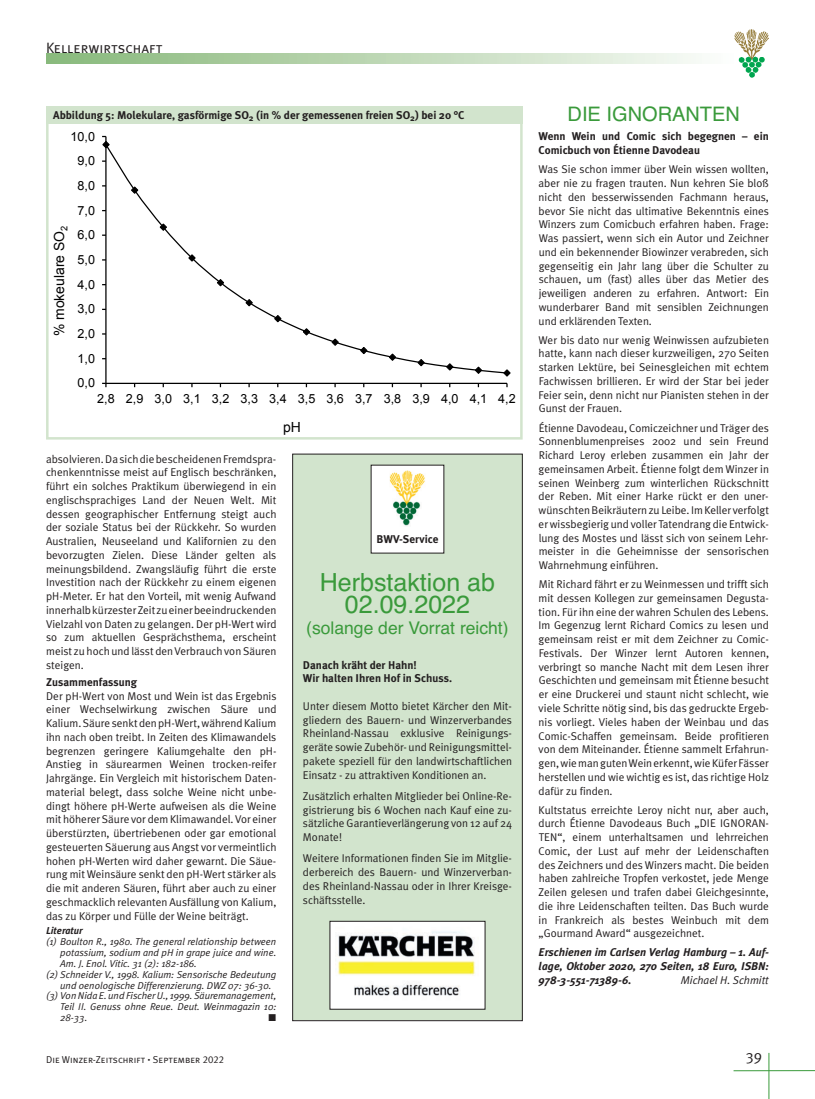
<style>
.page{position:relative;width:815px;height:1099px;background:#fff}
.page>*{position:absolute;margin:0;border:0;box-sizing:border-box;transform-origin:0 0}
.t1{font:25px/22.5px "Helvetica";color:#3a9a3b;text-align:center}
.t2{font:20px "Helvetica";color:#3a9a3b}
.t3{font:17.5px "Helvetica";color:#3a9a3b}
.t4{font:15px "Meta Plus Normal Caps";color:#231f20}
.t5{font:14px "Arial";color:#000}
.t6{font:12.62px "Arial";color:#000}
.t7{font:11.25px/13.8px "Meta Plus Normal";color:#231f20;text-align:justify}
.t8{font:700 11.25px/13.8px "Meta Plus";color:#231f20}
.t9{font:italic 700 11.25px/13.8px "Meta Plus";color:#231f20;text-align:justify}
.t10{font:italic 11.25px "Meta Plus Normal";color:#231f20}
.t11{font:italic 10px "Meta Plus Normal";color:#231f20}
.t12{font:10px "Meta Plus Normal Caps";color:#231f20}
.t13{font:italic 700 10px "Meta Plus";color:#231f20}
.s1{font-family:"Helvetica";font-size:8.75px}
</style>
<div class="page">
<svg style="left:46px;top:53px;width:648px;height:11px;background:#bcd7b4"></svg>
<hr style="left:734px;top:1070px;width:81px;height:1px;background:#3a9a3b">
<hr style="left:769px;top:1052px;width:1px;height:46px;background:#3a9a3b">
<img style="left:734px;top:30px;width:35px;height:48px">
<hr style="left:105px;top:136px;width:2px;height:247px;background:#000">
<hr style="left:106px;top:383px;width:401px;height:1px;background:#000">
<svg style="left:106px;top:149px;width:397px;height:225px"></svg>
<svg style="left:102px;top:136px;width:8px;height:13px"></svg>
<svg style="left:130px;top:186px;width:9px;height:9px"></svg>
<svg style="left:159px;top:223px;width:9px;height:9px"></svg>
<svg style="left:188px;top:253px;width:8px;height:9px"></svg>
<svg style="left:216px;top:278px;width:9px;height:9px"></svg>
<svg style="left:245px;top:298px;width:9px;height:9px"></svg>
<svg style="left:273px;top:314px;width:9px;height:9px"></svg>
<svg style="left:302px;top:327px;width:9px;height:9px"></svg>
<svg style="left:331px;top:338px;width:9px;height:8px"></svg>
<svg style="left:359px;top:346px;width:9px;height:9px"></svg>
<svg style="left:388px;top:353px;width:9px;height:8px"></svg>
<svg style="left:417px;top:358px;width:9px;height:9px"></svg>
<svg style="left:445px;top:362px;width:9px;height:9px"></svg>
<svg style="left:474px;top:366px;width:9px;height:8px"></svg>
<svg style="left:503px;top:369px;width:8px;height:8px"></svg>
<div style="left:46px;top:106px;width:477px;height:333px;border:2px solid #d2e4cd"></div>
<div style="left:46px;top:106px;width:477px;height:18px;background:#d2e4cd"></div>
<div style="left:293px;top:454px;width:229px;height:566px;background:#d2e4cd"></div>
<div style="left:292px;top:454px;width:231px;height:566px;border:1px solid #231f20"></div>
<div style="left:330px;top:921px;width:155px;height:88px;background:#fff"></div>
<img style="left:337px;top:931px;width:138px;height:65px">
<div style="left:330px;top:921px;width:155px;height:88px;border:1px solid #231f20"></div>
<div style="left:371px;top:465px;width:73px;height:88px;background:#fff"></div>
<img style="left:390px;top:471px;width:35px;height:55px">
<h3 class="t4" style="left:46px;top:39px;width:118px">Kellerwirtschaft</h3>
<p class="t8" style="left:53px;top:109px;width:413px">Abbildung 5: Molekulare, gasförmige SO<sub>2</sub> (in % der gemessenen freien SO<sub>2</sub>) bei 20 °C</p>
<p class="t6" style="left:70px;top:128px;width:26px">10,0</p>
<p class="t6" style="left:77px;top:152px;width:19px">9,0</p>
<p class="t6" style="left:77px;top:177px;width:19px">8,0</p>
<p class="t5" style="left:50px;top:336px;width:112px;rotate:-90deg">% mokeulare SO<sub>2</sub></p>
<p class="t6" style="left:77px;top:202px;width:19px">7,0</p>
<p class="t6" style="left:77px;top:226px;width:19px">6,0</p>
<p class="t6" style="left:77px;top:251px;width:19px">5,0</p>
<p class="t6" style="left:77px;top:276px;width:19px">4,0</p>
<p class="t6" style="left:77px;top:300px;width:19px">3,0</p>
<p class="t6" style="left:77px;top:325px;width:19px">2,0</p>
<p class="t6" style="left:77px;top:350px;width:19px">1,0</p>
<p class="t6" style="left:77px;top:375px;width:19px">0,0</p>
<p class="t6" style="left:97px;top:390px;width:420px">2,8 2,9 3,0 3,1 3,2 3,3 3,4 3,5 3,6 3,7 3,8 3,9 4,0 4,1 4,2</p>
<p class="t5" style="left:283px;top:417px;width:19px">pH</p>
<p class="t7" style="left:46px;top:452px;width:232px">absolvieren. Da sich die bescheidenen Fremdspra&shy;chenkenntnisse meist auf Englisch beschränken, führt ein solches Praktikum überwiegend in ein englischsprachiges Land der Neuen Welt. Mit dessen geographischer Entfernung steigt auch der soziale Status bei der Rückkehr. So wurden Australien, Neuseeland und Kalifornien zu den bevorzugten Zielen. Diese Länder gelten als meinungsbildend. Zwangsläufig führt die erste Investition nach der Rückkehr zu einem eigenen pH-Meter. Er hat den Vorteil, mit wenig Aufwand innerhalb kürzester Zeit zu einer beeindruckenden Vielzahl von Daten zu gelangen. Der pH-Wert wird so zum aktuellen Gesprächsthema, erscheint meist zu hoch und lässt den Verbrauch von Säuren steigen.</p>
<p class="t8" style="left:46px;top:675px;width:92px">Zusammenfassung</p>
<p class="t7" style="left:46px;top:688px;width:232px">Der pH-Wert von Most und Wein ist das Ergebnis einer Wechselwirkung zwischen Säure und Kalium. Säure senkt den pH-Wert, während Kalium ihn nach oben treibt. In Zeiten des Klimawandels begrenzen geringere Kaliumgehalte den pH-Anstieg in säurearmen Weinen trocken-reifer Jahrgänge. Ein Vergleich mit historischem Daten&shy;material belegt, dass solche Weine nicht unbe&shy;dingt höhere pH-Werte aufweisen als die Weine mit höherer Säure vor dem Klimawandel. Vor einer überstürzten, übertriebenen oder gar emotional gesteuerten Säuerung aus Angst vor vermeintlich hohen pH-Werten wird daher gewarnt. Die Säue&shy;rung mit Weinsäure senkt den pH-Wert stärker als die mit anderen Säuren, führt aber auch zu einer geschmacklich relevanten Ausfällung von Kalium, das zu Körper und Fülle der Weine beiträgt.</p>
<p class="t13" style="left:46px;top:924px;width:38px">Literatur</p>
<p class="t11" style="left:46px;top:935px;width:232px">(1) Boulton R., 1980. The general relationship between</p>
<p class="t11" style="left:60px;top:946px;width:218px">potassium, sodium and pH in grape juice and wine.</p>
<p class="t11" style="left:60px;top:957px;width:138px">Am. J. Enol. Vitic. 31 (2): 182-186.</p>
<p class="t11" style="left:46px;top:968px;width:232px">(2) Schneider V., 1998. Kalium: Sensorische Bedeutung</p>
<p class="t11" style="left:60px;top:979px;width:213px">und oenologische Differenzierung. DWZ 07: 36-30.</p>
<p class="t11" style="left:46px;top:990px;width:232px">(3) Von Nida E. und Fischer U., 1999. Säuremanagement,</p>
<p class="t11" style="left:60px;top:1000px;width:218px">Teil II. Genuss ohne Reue. Deut. Weinmagazin 10:</p>
<p class="t11" style="left:60px;top:1011px;width:29px">28-33.</p>
<p class="t8" style="left:377px;top:532px;width:63px">BWV-Service</p>
<h1 class="t1" style="left:320px;top:570px;width:177px">Herbstaktion ab<br>02.09.2022</h1>
<h3 class="t3" style="left:306px;top:617px;width:204px">(solange der Vorrat reicht)</h3>
<p class="t8" style="left:303px;top:657px;width:151px">Danach kräht der Hahn!<br>Wir halten Ihren Hof in Schuss.</p>
<p class="t7" style="left:303px;top:699px;width:211px">Unter diesem Motto bietet Kärcher den Mit&shy;gliedern des Bauern- und Winzerverbandes Rheinland-Nassau exklusive Reinigungs&shy;geräte sowie Zubehör- und Reinigungsmittel&shy;pakete speziell für den landwirtschaftlichen Einsatz - zu attraktiven Konditionen an.</p>
<p class="t7" style="left:303px;top:789px;width:211px">Zusätzlich erhalten Mitglieder bei Online-Re&shy;gistrierung bis 6 Wochen nach Kauf eine zu&shy;sätzliche Garantieverlängerung von 12 auf 24<br>Monate!</p>
<p class="t7" style="left:303px;top:851px;width:211px">Weitere Informationen finden Sie im Mitglie&shy;derbereich des Bauern- und Winzerverban&shy;des Rheinland-Nassau oder in Ihrer Kreisge&shy;schäftsstelle.</p>
<h2 class="t2" style="left:568px;top:103px;width:174px">DIE IGNORANTEN</h2>
<p class="t8" style="left:539px;top:130px;width:232px">Wenn Wein und Comic sich begegnen – ein<br>Comicbuch von Étienne Davodeau</p>
<p class="t7" style="left:539px;top:162px;width:232px">Was Sie schon immer über Wein wissen wollten, aber nie zu fragen trauten. Nun kehren Sie bloß nicht den besserwissenden Fachmann heraus, bevor Sie nicht das ultimative Bekenntnis eines Winzers zum Comicbuch erfahren haben. Frage:<br>Was passiert, wenn sich ein Autor und Zeichner und ein bekennender Biowinzer verabreden, sich gegenseitig ein Jahr lang über die Schulter zu schauen, um (fast) alles über das Metier des jeweiligen anderen zu erfahren. Antwort: Ein wunderbarer Band mit sensiblen Zeichnungen und erklärenden Texten.</p>
<p class="t7" style="left:539px;top:333px;width:232px">Wer bis dato nur wenig Weinwissen aufzubieten hatte, kann nach dieser kurzweiligen, 270 Seiten starken Lektüre, bei Seinesgleichen mit echtem Fachwissen brillieren. Er wird der Star bei jeder Feier sein, denn nicht nur Pianisten stehen in der Gunst der Frauen.</p>
<p class="t7" style="left:539px;top:421px;width:232px">Étienne Davodeau, Comiczeichner und Träger des Sonnenblumenpreises 2002 und sein Freund Richard Leroy erleben zusammen ein Jahr der gemeinsamen Arbeit. Étienne folgt dem Winzer in seinen Weinberg zum winterlichen Rückschnitt der Reben. Mit einer Harke rückt er den uner&shy;wünschten Beikräutern zu Leibe. Im Keller verfolgt er wissbegierig und voller Tatendrang die Entwick&shy;lung des Mostes und lässt sich von seinem Lehr&shy;meister in die Geheimnisse der sensorischen Wahrnehmung einführen.</p>
<p class="t7" style="left:539px;top:577px;width:232px">Mit Richard fährt er zu Weinmessen und trifft sich mit dessen Kollegen zur gemeinsamen Degusta&shy;tion. Für ihn eine der wahren Schulen des Lebens.<br>Im Gegenzug lernt Richard Comics zu lesen und gemeinsam reist er mit dem Zeichner zu Comic-Festivals. Der Winzer lernt Autoren kennen, verbringt so manche Nacht mit dem Lesen ihrer Geschichten und gemeinsam mit Étienne besucht er eine Druckerei und staunt nicht schlecht, wie viele Schritte nötig sind, bis das gedruckte Ergeb&shy;nis vorliegt. Vieles haben der Weinbau und das Comic-Schaffen gemeinsam. Beide profitieren von dem Miteinander. Étienne sammelt Erfahrun&shy;gen, wie man guten Wein erkennt, wie Küfer Fässer herstellen und wie wichtig es ist, das richtige Holz dafür zu finden.</p>
<p class="t7" style="left:539px;top:802px;width:232px">Kultstatus erreichte Leroy nicht nur, aber auch, durch Étienne Davodeaus Buch „DIE IGNORAN-TEN“, einem unterhaltsamen und lehrreichen Comic, der Lust auf mehr der Leidenschaften des Zeichners und des Winzers macht. Die beiden haben zahlreiche Tropfen verkostet, jede Menge Zeilen gelesen und trafen dabei Gleichgesinnte, die ihre Leidenschaften teilten. Das Buch wurde in Frankreich als bestes Weinbuch mit dem „Gourmand Award“ ausgezeichnet.</p>
<p class="t9" style="left:539px;top:945px;width:232px">Erschienen im Carlsen Verlag Hamburg – 1. Auf&shy;lage, Oktober 2020, 270 Seiten, 18 Euro, ISBN:<br>978-3-551-71389-6.</p>
<p class="t10" style="left:681px;top:973px;width:89px">Michael H. Schmitt</p>
<p class="t12" style="left:46px;top:1054px;width:180px">Die Winzer-Zeitschrift <span class="s1">•</span> September 2022</p>
<h3 class="t4" style="left:746px;top:1048px;width:18px">39</h3>
</div>
